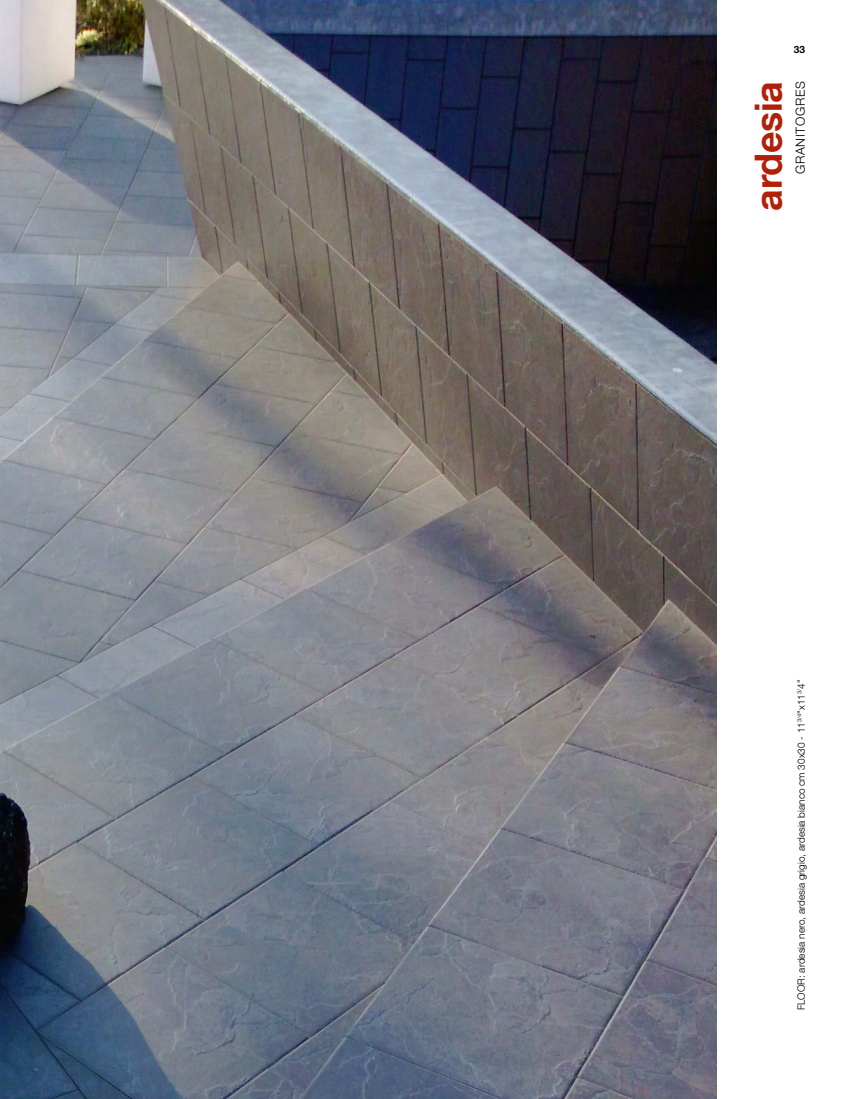
<style>
.page{position:relative;width:851px;height:1099px;background:#fff}
.page>*{position:absolute;margin:0;border:0;box-sizing:border-box;transform-origin:0 0}
.t1{font:700 37.5px "Helvetica Neue LT Com";letter-spacing:-.01em;color:#b12009}
.t2{font:300 12.5px "Helvetica Neue LT Com";letter-spacing:.05em;color:#000}
.t3{font:300 10px "Helvetica Neue LT Com";color:#000}
.t4{font:700 10px "Helvetica Neue LT Com";color:#000}
</style>
<div class="page">
<img style="left:0;top:0;width:716px;height:1098px">
<p class="t4" style="left:793px;top:43px;width:13px">33</p>
<h1 class="t1" style="left:744px;top:210px;width:130px;rotate:-90deg">ardesia</h1>
<p class="t2" style="left:792px;top:174px;width:94px;rotate:-90deg">GRANITOGRES</p>
<p class="t3" style="left:795px;top:1010px;width:332px;rotate:-90deg">FLOOR: ardesia nero, ardesia grigio, ardesia bianco cm 30x30 - 11<sup>3/4</sup>”x11<sup>3/</sup>4”</p>
</div>
